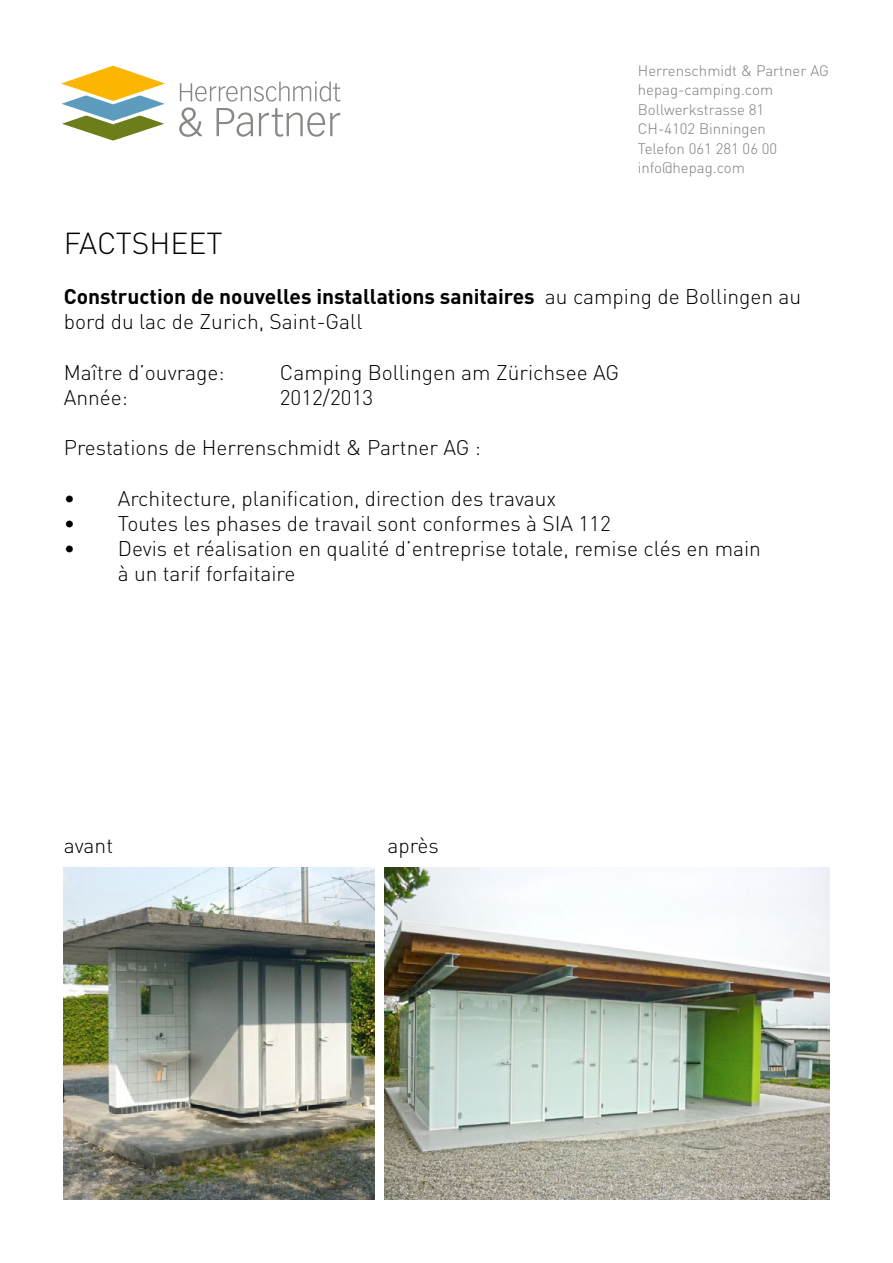
<style>
.page{position:relative;width:893px;height:1263px;background:#fff}
.page>*{position:absolute;margin:0;border:0;box-sizing:border-box;transform-origin:0 0}
.t1{font:300 30px "DIN";color:#000}
.t2{font:300 21px/25.2px "DIN";color:#000}
.t3{font:300 15px/19.5px "DIN";color:#807c7a}
.s1{font-weight:700}
</style>
<div class="page">
<svg style="left:61px;top:65px;width:279px;height:76px"></svg>
<img style="left:64px;top:867px;width:310px;height:332px">
<img style="left:385px;top:867px;width:444px;height:332px">
<p class="t3" style="left:638px;top:61px;width:193px">Herrenschmidt &amp; Partner AG hepag-camping.com<br>Bollwerkstrasse 81<br>CH-4102 Binningen<br>Telefon 061 281 06 00 info@hepag.com</p>
<h1 class="t1" style="left:64px;top:225px;width:160px">FACTSHEET</h1>
<p class="t2" style="left:64px;top:284px;width:739px"><span class="s1">Construction de nouvelles installations sanitaires</span> au camping de Bollingen au bord du lac de Zurich, Saint-Gall</p>
<p class="t2" style="left:64px;top:359px;width:162px">Maître d’ouvrage:</p>
<p class="t2" style="left:280px;top:359px;width:341px">Camping Bollingen am Zürichsee AG</p>
<p class="t2" style="left:64px;top:385px;width:66px">Année:</p>
<p class="t2" style="left:280px;top:385px;width:95px">2012/2013</p>
<p class="t2" style="left:64px;top:435px;width:419px">Prestations de Herrenschmidt &amp; Partner AG :</p>
<p class="t2" style="left:64px;top:485px;width:494px">• Architecture, planification, direction des travaux</p>
<p class="t2" style="left:64px;top:511px;width:549px">• Toutes les phases de travail sont conformes à SIA 112</p>
<p class="t2" style="left:118px;top:536px;width:645px;text-indent:-54px">• Devis et réalisation en qualité d’entreprise totale, remise clés en main à un tarif forfaitaire</p>
<p class="t2" style="left:64px;top:833px;width:51px">avant</p>
<p class="t2" style="left:387px;top:833px;width:53px">après</p>
</div>
